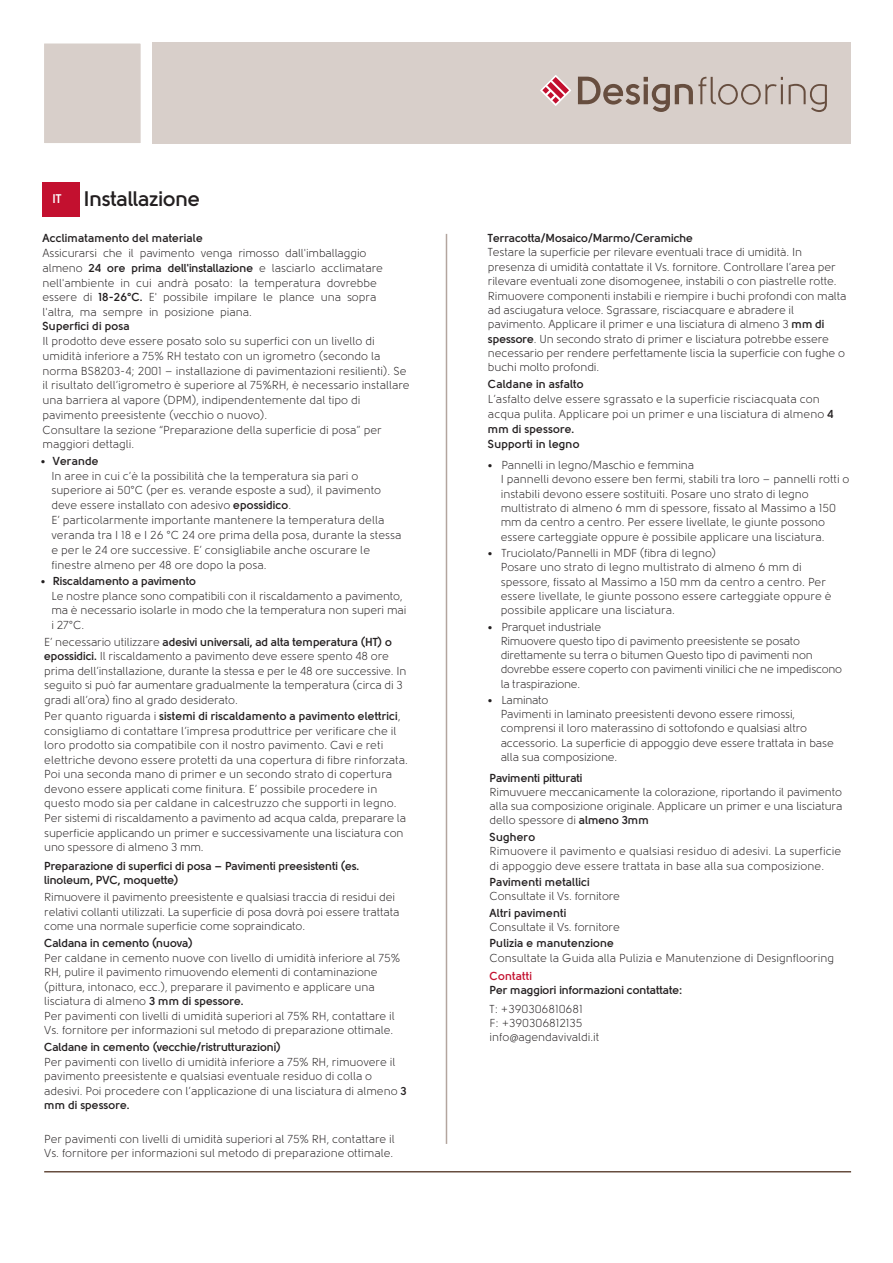
<style>
.page{position:relative;width:893px;height:1263px;background:#fff}
.page>*{position:absolute;margin:0;border:0;box-sizing:border-box;transform-origin:0 0}
.t1{font:700 21px "Solomon";letter-spacing:-.015em;color:#231f20}
.t2{font:11.55px/14.5px "Solomon";color:#231f20}
.t3{font:11.55px/14.2px "Solomon";letter-spacing:-.02em;color:#231f20}
.t4{font:700 11.55px/14.4px "Solomon";letter-spacing:-.01em;color:#231f20}
.s1{font-size:12.6px;color:#fff}
.s2{font-weight:700}
.s3{color:#c3102f}
</style>
<div class="page">
<div style="left:152px;top:42px;width:698px;height:101px;background:#d8cfca"></div>
<svg style="left:578px;top:77px;width:205px;height:35px"></svg>
<svg style="left:789px;top:84px;width:38px;height:28px"></svg>
<svg style="left:540px;top:75px;width:31px;height:31px"></svg>
<div style="left:43px;top:42px;width:99px;height:103px;background:#d8cfca;border:2px solid #fff"></div>
<hr style="left:446px;top:234px;width:1px;height:910px;background:#b3a59e">
<div style="left:43px;top:183px;width:37px;height:34px;background:#c3102f"></div>
<hr style="left:44px;top:1171px;width:807px;height:1px;background:#674e3f">
<p class="t1" style="left:52px;top:186px;width:149px"><span class="s1">IT</span> Installazione</p>
<p class="t2" style="left:43px;top:231px;width:369px"><span class="s2">Acclimatamento del materiale<br></span>Assicurarsi che il pavimento venga rimosso dall'imballaggio<br>almeno <span class="s2">24 ore prima dell'installazione</span> e lasciarlo acclimatare nell'ambiente in cui andrà posato: la temperatura dovrebbe essere di <span class="s2">18-26°C.</span> E' possibile impilare le plance una sopra l'altra, ma sempre in posizione piana.<br><span class="s2">Superfici di posa<br></span>Il prodotto deve essere posato solo su superfici con un livello di umidità inferiore a 75% RH testato con un igrometro (secondo la norma BS8203-4; 2001 – installazione di pavimentazioni resilienti). Se il risultato dell’igrometro è superiore al 75%RH, è necessario installare una barriera al vapore (DPM), indipendentemente dal tipo di pavimento preesistente (vecchio o nuovo).<br>Consultare la sezione “Preparazione della superficie di posa” per maggiori dettagli.</p>
<p class="t2" style="left:51px;top:453px;width:352px;text-indent:-10px"><span class="s2">• Verande<br></span>In aree in cui c’è la possibilità che la temperatura sia pari o superiore ai 50°C (per es. verande esposte a sud), il pavimento deve essere installato con adesivo <span class="s2">epossidico</span>.<br>E’ particolarmente importante mantenere la temperatura della veranda tra I 18 e I 26 °C 24 ore prima della posa, durante la stessa e per le 24 ore successive. E’ consigliabile anche oscurare le finestre almeno per 48 ore dopo la posa.</p>
<p class="t2" style="left:51px;top:574px;width:356px;text-indent:-10px"><span class="s2">• Riscaldamento a pavimento<br></span>Le nostre plance sono compatibili con il riscaldamento a pavimento, ma è necessario isolarle in modo che la temperatura non superi mai i 27°C.</p>
<p class="t2" style="left:44px;top:635px;width:364px">E’ necessario utilizzare <span class="s2">adesivi universali, ad alta temperatura (HT) o epossidici.</span> Il riscaldamento a pavimento deve essere spento 48 ore prima dell’installazione, durante la stessa e per le 48 ore successive. In seguito si può far aumentare gradualmente la temperatura (circa di 3 gradi all’ora) fino al grado desiderato.</p>
<p class="t2" style="left:44px;top:709px;width:365px">Per quanto riguarda i <span class="s2">sistemi di riscaldamento a pavimento elettrici</span>, consigliamo di contattare l’impresa produttrice per verificare che il loro prodotto sia compatibile con il nostro pavimento. Cavi e reti elettriche devono essere protetti da una copertura di fibre rinforzata.<br>Poi una seconda mano di primer e un secondo strato di copertura devono essere applicati come finitura. E’ possibile procedere in questo modo sia per caldane in calcestruzzo che supporti in legno.<br>Per sistemi di riscaldamento a pavimento ad acqua calda, preparare la superficie applicando un primer e successivamente una lisciatura con uno spessore di almeno 3 mm.</p>
<p class="t4" style="left:44px;top:859px;width:317px">Preparazione di superfici di posa – Pavimenti preesistenti (es. linoleum, PVC, moquette)</p>
<p class="t2" style="left:44px;top:890px;width:357px">Rimuovere il pavimento preesistente e qualsiasi traccia di residui dei relativi collanti utilizzati. La superficie di posa dovrà poi essere trattata come una normale superficie come sopraindicato.</p>
<p class="t2" style="left:44px;top:936px;width:358px"><span class="s2">Caldana in cemento (nuova)<br></span>Per caldane in cemento nuove con livello di umidità inferiore al 75% RH, pulire il pavimento rimuovendo elementi di contaminazione (pittura, intonaco, ecc.), preparare il pavimento e applicare una lisciatura di almeno <span class="s2">3 mm di spessore.<br></span>Per pavimenti con livelli di umidità superiori al 75% RH, contattare il Vs. fornitore per informazioni sul metodo di preparazione ottimale.</p>
<p class="t2" style="left:44px;top:1040px;width:364px"><span class="s2">Caldane in cemento (vecchie/ristrutturazioni)<br></span>Per pavimenti con livello di umidità inferiore a 75% RH, rimuovere il pavimento preesistente e qualsiasi eventuale residuo di colla o adesivi. Poi procedere con l’applicazione di una lisciatura di almeno <span class="s2">3 mm di spessore.</span></p>
<p class="t2" style="left:44px;top:1132px;width:352px">Per pavimenti con livelli di umidità superiori al 75% RH, contattare il<br>Vs. fornitore per informazioni sul metodo di preparazione ottimale.</p>
<p class="t2" style="left:488px;top:231px;width:360px"><span class="s2">Terracotta/Mosaico/Marmo/Ceramiche<br></span>Testare la superficie per rilevare eventuali trace di umidità. In presenza di umidità contattate il Vs. fornitore. Controllare l’area per rilevare eventuali zone disomogenee, instabili o con piastrelle rotte.<br>Rimuovere componenti instabili e riempire i buchi profondi con malta ad asciugatura veloce. Sgrassare, risciacquare e abradere il pavimento. Applicare il primer e una lisciatura di almeno 3 <span class="s2">mm di spessore</span>. Un secondo strato di primer e lisciatura potrebbe essere necessario per rendere perfettamente liscia la superficie con fughe o buchi molto profondi.</p>
<p class="t2" style="left:488px;top:377px;width:347px;line-height:15px"><span class="s2">Caldane in asfalto<br></span>L’asfalto delve essere sgrassato e la superficie risciacquata con acqua pulita. Applicare poi un primer e una lisciatura di almeno <span class="s2">4 mm di spessore.<br>Supporti in legno</span></p>
<p class="t2" style="left:501px;top:458px;width:350px;text-indent:-13px"><span class="s2">•</span> Pannelli in legno/Maschio e femmina<br>I pannelli devono essere ben fermi, stabili tra loro – pannelli rotti o instabili devono essere sostituiti. Posare uno strato di legno multistrato di almeno 6 mm di spessore, fissato al Massimo a 150 mm da centro a centro. Per essere livellate, le giunte possono essere carteggiate oppure è possibile applicare una lisciatura.</p>
<p class="t2" style="left:501px;top:546px;width:332px;text-indent:-13px"><span class="s2">•</span> Truciolato/Pannelli in MDF (fibra di legno)<br>Posare uno strato di legno multistrato di almeno 6 mm di spessore, fissato al Massimo a 150 mm da centro a centro. Per essere livellate, le giunte possono essere carteggiate oppure è possibile applicare una lisciatura.</p>
<p class="t3" style="left:501px;top:619px;width:343px;text-indent:-13px"><span class="s2">•</span> Prarquet industriale<br>Rimuovere questo tipo di pavimento preesistente se posato direttamente su terra o bitumen Questo tipo di pavimenti non dovrebbe essere coperto con pavimenti vinilici che ne impediscono la traspirazione.</p>
<p class="t2" style="left:501px;top:693px;width:335px;text-indent:-13px"><span class="s2">•</span> Laminato<br>Pavimenti in laminato preesistenti devono essere rimossi, comprensi il loro materassino di sottofondo e qualsiasi altro accessorio. La superficie di appoggio deve essere trattata in base alla sua composizione.</p>
<p class="t2" style="left:490px;top:771px;width:354px"><span class="s2">Pavimenti pitturati<br></span>Rimuvuere meccanicamente la colorazione, riportando il pavimento alla sua composizione originale. Applicare un primer e una lisciatura dello spessore di <span class="s2">almeno 3mm</span></p>
<p class="t2" style="left:490px;top:830px;width:353px"><span class="s2">Sughero<br></span>Rimuovere il pavimento e qualsiasi residuo di adesivi. La superficie di appoggio deve essere trattata in base alla sua composizione.</p>
<p class="t2" style="left:490px;top:875px;width:132px"><span class="s2">Pavimenti metallici<br></span>Consultate il Vs. fornitore</p>
<p class="t2" style="left:490px;top:906px;width:132px"><span class="s2">Altri pavimenti<br></span>Consultate il Vs. fornitore</p>
<p class="t2" style="left:490px;top:936px;width:346px"><span class="s2">Pulizia e manutenzione<br></span>Consultate la Guida alla Pulizia e Manutenzione di Designflooring</p>
<p class="t4" style="left:490px;top:969px;width:194px"><span class="s3">Contatti<br></span>Per maggiori informazioni contattate:</p>
<p class="t2" style="left:490px;top:1001px;width:111px">T: +390306810681<br>F: +390306812135 info@agendavivaldi.it</p>
</div>
